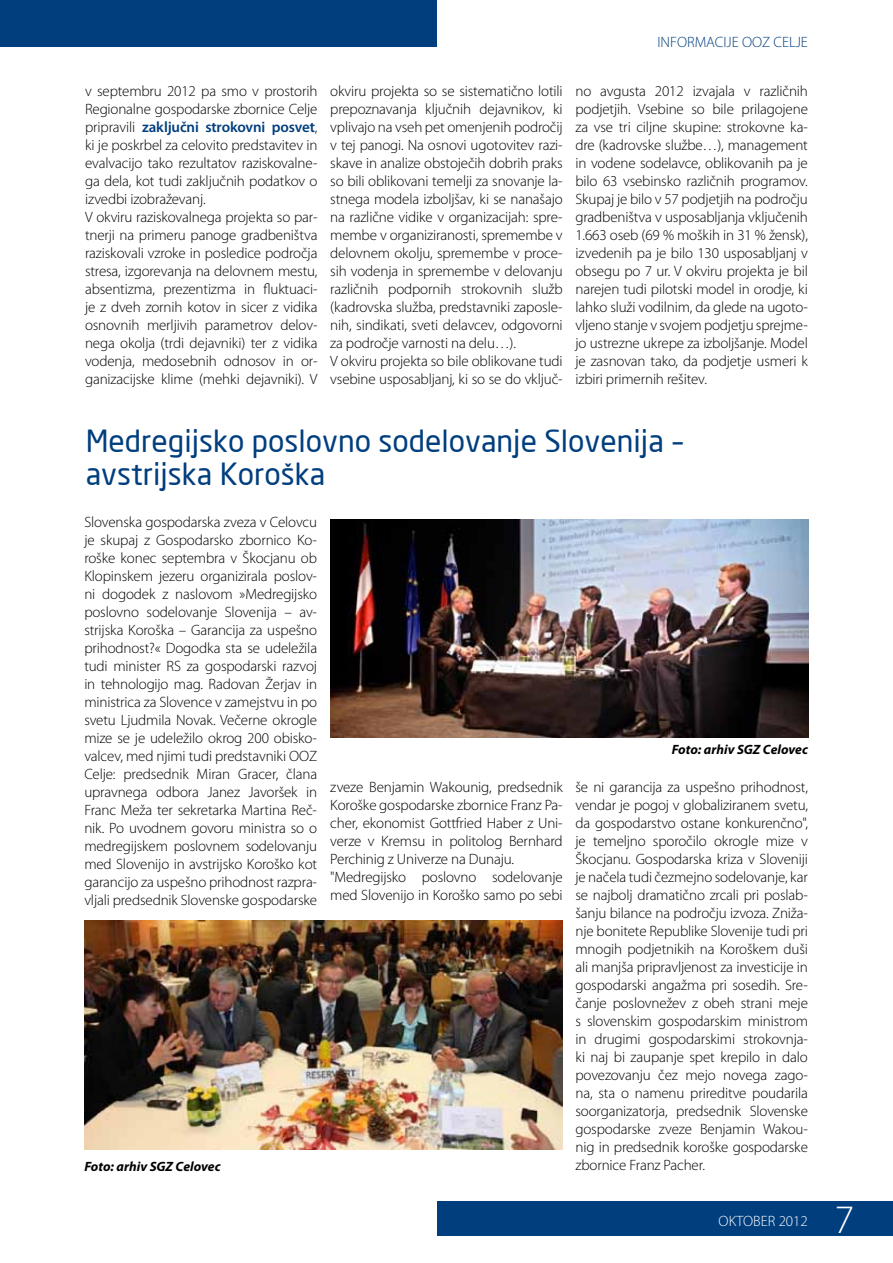
<style>
.page{position:relative;width:893px;height:1263px;background:#fff}
.page>*{position:absolute;margin:0;border:0;box-sizing:border-box;transform-origin:0 0}
.t1{font:300 40.5px "Myriad Pro";color:#fff}
.t2{font:30px/33px "S Dlight";color:#003e7e}
.t3{font:300 15px/18px "Myriad Pro";letter-spacing:-.01em;color:#000}
.t4{font:300 15px "Myriad Pro";color:#003e7e}
.t5{font:300 15px "Myriad Pro";color:#fff}
.t6{font:italic 700 13.5px "Myriad Pro";color:#000}
.s1{font-weight:600;color:#003e7e}
</style>
<div class="page">
<div style="left:437px;top:1201px;width:456px;height:34px;background:#003e7e"></div>
<div style="left:0;top:0;width:437px;height:47px;background:#003e7e"></div>
<img style="left:84px;top:921px;width:479px;height:228px">
<img style="left:331px;top:520px;width:478px;height:218px">
<p class="t4" style="left:657px;top:33px;width:152px">INFORMACIJE OOZ CELJE</p>
<p class="t3" style="left:85px;top:83px;width:234px">v septembru 2012 pa smo v prostorih Regionalne gospodarske zbornice Celje pripravili <span class="s1">zaključni strokovni posvet</span>, ki je poskrbel za celovito predstavitev in evalvacijo tako rezultatov raziskovalne&shy;ga dela, kot tudi zaključnih podatkov o izvedbi izobraževanj.<br>V okviru raziskovalnega projekta so par&shy;tnerji na primeru panoge gradbeništva raziskovali vzroke in posledice področja stresa, izgorevanja na delovnem mestu, absentizma, prezentizma in fluktuaci&shy;je z dveh zornih kotov in sicer z vidika osnovnih merljivih parametrov delov&shy;nega okolja (trdi dejavniki) ter z vidika vodenja, medosebnih odnosov in or&shy;ganizacijske klime (mehki dejavniki). V</p>
<p class="t3" style="left:330px;top:83px;width:234px">okviru projekta so se sistematično lotili prepoznavanja ključnih dejavnikov, ki vplivajo na vseh pet omenjenih področij v tej panogi. Na osnovi ugotovitev razi&shy;skave in analize obstoječih dobrih praks so bili oblikovani temelji za snovanje la&shy;stnega modela izboljšav, ki se nanašajo na različne vidike v organizacijah: spre&shy;membe v organiziranosti, spremembe v delovnem okolju, spremembe v proce&shy;sih vodenja in spremembe v delovanju različnih podpornih strokovnih služb (kadrovska služba, predstavniki zaposle&shy;nih, sindikati, sveti delavcev, odgovorni za področje varnosti na delu…).<br>V okviru projekta so bile oblikovane tudi vsebine usposabljanj, ki so se do vključ-</p>
<p class="t3" style="left:575px;top:83px;width:234px;text-align:justify">no avgusta 2012 izvajala v različnih podjetjih. Vsebine so bile prilagojene za vse tri ciljne skupine: strokovne ka&shy;dre (kadrovske službe…), management in vodene sodelavce, oblikovanih pa je bilo 63 vsebinsko različnih programov.<br>Skupaj je bilo v 57 podjetjih na področju gradbeništva v usposabljanja vključenih 1.663 oseb (69 % moških in 31 % žensk), izvedenih pa je bilo 130 usposabljanj v obsegu po 7 ur. V okviru projekta je bil narejen tudi pilotski model in orodje, ki lahko služi vodilnim, da glede na ugoto&shy;vljeno stanje v svojem podjetju sprejme&shy;jo ustrezne ukrepe za izboljšanje. Model je zasnovan tako, da podjetje usmeri k izbiri primernih rešitev.</p>
<h2 class="t2" style="left:86px;top:425px;width:600px">Medregijsko poslovno sodelovanje Slovenija – avstrijska Koroška</h2>
<p class="t3" style="left:84px;top:513px;width:234px;text-align:justify">Slovenska gospodarska zveza v Celovcu je skupaj z Gospodarsko zbornico Ko&shy;roške konec septembra v Škocjanu ob Klopinskem jezeru organizirala poslov&shy;ni dogodek z naslovom »Medregijsko poslovno sodelovanje Slovenija – av&shy;strijska Koroška – Garancija za uspešno prihodnost?« Dogodka sta se udeležila tudi minister RS za gospodarski razvoj in tehnologijo mag. Radovan Žerjav in ministrica za Slovence v zamejstvu in po svetu Ljudmila Novak. Večerne okrogle mize se je udeležilo okrog 200 obisko&shy;valcev, med njimi tudi predstavniki OOZ Celje: predsednik Miran Gracer, člana upravnega odbora Janez Javoršek in Franc Meža ter sekretarka Martina Reč&shy;nik. Po uvodnem govoru ministra so o medregijskem poslovnem sodelovanju med Slovenijo in avstrijsko Koroško kot garancijo za uspešno prihodnost razpra&shy;vljali predsednik Slovenske gospodarske</p>
<p class="t6" style="left:672px;top:740px;width:138px">Foto: arhiv SGZ Celovec</p>
<p class="t3" style="left:330px;top:778px;width:234px">zveze Benjamin Wakounig, predsednik Koroške gospodarske zbornice Franz Pa&shy;cher, ekonomist Gottfried Haber z Uni&shy;verze v Kremsu in politolog Bernhard Perchinig z Univerze na Dunaju. "Medregijsko poslovno sodelovanje med Slovenijo in Koroško samo po sebi</p>
<p class="t3" style="left:575px;top:778px;width:234px;text-align:justify">še ni garancija za uspešno prihodnost, vendar je pogoj v globaliziranem svetu, da gospodarstvo ostane konkurenčno", je temeljno sporočilo okrogle mize v Škocjanu. Gospodarska kriza v Sloveniji je načela tudi čezmejno sodelovanje, kar se najbolj dramatično zrcali pri poslab&shy;šanju bilance na področju izvoza. Zniža&shy;nje bonitete Republike Slovenije tudi pri mnogih podjetnikih na Koroškem duši ali manjša pripravljenost za investicije in gospodarski angažma pri sosedih. Sre&shy;čanje poslovnežev z obeh strani meje s slovenskim gospodarskim ministrom in drugimi gospodarskimi strokovnja&shy;ki naj bi zaupanje spet krepilo in dalo povezovanju čez mejo novega zago&shy;na, sta o namenu prireditve poudarila soorganizatorja, predsednik Slovenske gospodarske zveze Benjamin Wakou&shy;nig in predsednik koroške gospodarske</p>
<p class="t6" style="left:84px;top:1158px;width:138px">Foto: arhiv SGZ Celovec</p>
<p class="t3" style="left:575px;top:1156px;width:131px">zbornice Franz Pacher.</p>
<p class="t5" style="left:719px;top:1212px;width:91px">OKTOBER 2012</p>
<h1 class="t1" style="left:835px;top:1197px;width:21px">7</h1>
</div>
